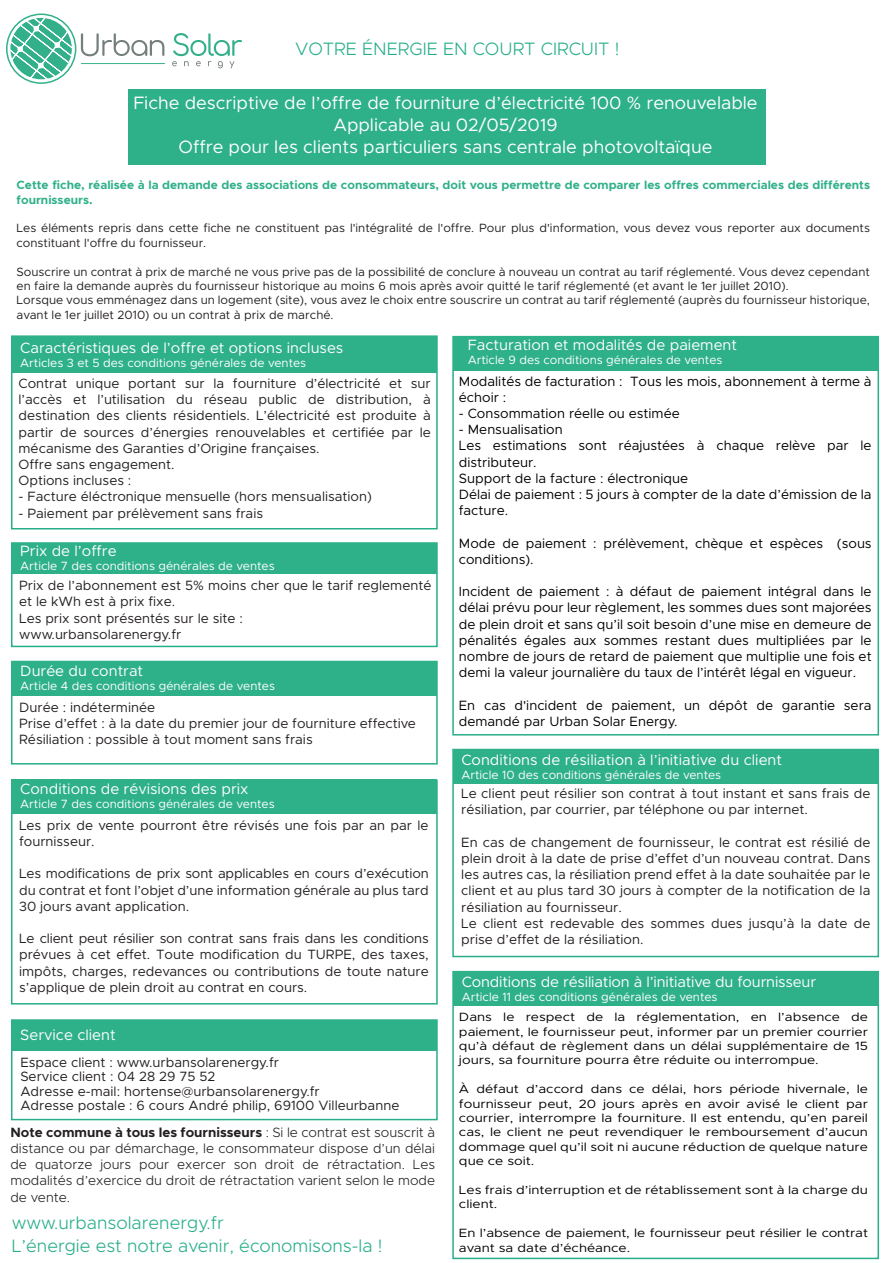
<style>
.page{position:relative;width:893px;height:1263px;background:#fff}
.page>*{position:absolute;margin:0;border:0;box-sizing:border-box;transform-origin:0 0}
.t1{font:18px/21.6px "Metropolis";color:#fff;text-align:center}
.t2{font:300 18px "Metropolis";color:#27ae89}
.t3{font:15px "Metropolis";color:#fff}
.t4{font:13.5px/16.2px "Metropolis";color:#231f20}
.t5{font:13.5px/16.2px "Metropolis";color:#010101}
.t6{font:300 13.5px/16.2px "Metropolis";color:#231f20;text-align:justify}
.t7{font:12px/14.4px "Metropolis";color:#010101;text-align:justify;scale:1.14 1}
.t8{font:12px/14.4px "Metropolis";color:#231f20}
.t9{font:12px "Metropolis";color:#fff}
.t10{font:700 12px/14.4px "Metropolis";color:#2fb089}
.s1{font-weight:700}
</style>
<div class="page">
<div style="left:128px;top:89px;width:637px;height:76px;background:#2eb089"></div>
<hr style="left:81px;top:63px;width:84px;height:1px;background:#33b08a">
<svg style="left:172px;top:33px;width:70px;height:35px"></svg>
<svg style="left:6px;top:13px;width:158px;height:71px"></svg>
<div style="left:452px;top:749px;width:427px;height:208px;border:2px solid #27ae89"></div>
<div style="left:453px;top:749px;width:425px;height:34px;background:#2eb089"></div>
<div style="left:452px;top:971px;width:427px;height:288px;border:2px solid #27ae89"></div>
<div style="left:453px;top:972px;width:425px;height:34px;background:#2eb089"></div>
<div style="left:11px;top:335px;width:427px;height:194px;border:2px solid #27ae89"></div>
<div style="left:12px;top:336px;width:425px;height:37px;background:#2eb089"></div>
<div style="left:11px;top:542px;width:427px;height:105px;border:2px solid #27ae89"></div>
<div style="left:12px;top:543px;width:425px;height:31px;background:#2eb089"></div>
<div style="left:11px;top:1019px;width:427px;height:101px;border:2px solid #27ae89"></div>
<div style="left:12px;top:1020px;width:425px;height:31px;background:#2eb089"></div>
<div style="left:11px;top:661px;width:427px;height:103px;border:2px solid #27ae89"></div>
<div style="left:12px;top:661px;width:425px;height:34px;background:#2eb089"></div>
<div style="left:11px;top:780px;width:427px;height:224px;border:2px solid #27ae89"></div>
<div style="left:12px;top:779px;width:425px;height:34px;background:#2eb089"></div>
<div style="left:452px;top:336px;width:427px;height:399px;border:2px solid #27ae89"></div>
<div style="left:453px;top:336px;width:425px;height:34px;background:#2eb089"></div>
<h1 class="t2" style="left:295px;top:37px;width:326px">VOTRE ÉNERGIE EN COURT CIRCUIT !</h1>
<h1 class="t1" style="left:133px;top:92px;width:626px">Fiche descriptive de l’offre de fourniture d’électricité 100 % renouvelable<br>Applicable au 02/05/2019<br>Offre pour les clients particuliers sans centrale photovoltaïque</h1>
<p class="t10" style="left:17px;top:178px;width:855px">Cette fiche, réalisée à la demande des associations de consommateurs, doit vous permettre de comparer les offres commerciales des différents fournisseurs.</p>
<p class="t8" style="left:17px;top:221px;width:855px">Les éléments repris dans cette fiche ne constituent pas l'intégralité de l'offre. Pour plus d'information, vous devez vous reporter aux documents constituant l'offre du fournisseur.</p>
<p class="t8" style="left:17px;top:264px;width:855px">Souscrire un contrat à prix de marché ne vous prive pas de la possibilité de conclure à nouveau un contrat au tarif réglementé. Vous devez cependant en faire la demande auprès du fournisseur historique au moins 6 mois après avoir quitté le tarif réglementé (et avant le 1er juillet 2010).<br>Lorsque vous emménagez dans un logement (site), vous avez le choix entre souscrire un contrat au tarif réglementé (auprès du fournisseur historique, avant le 1er juillet 2010) ou un contrat à prix de marché.</p>
<p class="t3" style="left:20px;top:338px;width:325px">Caractéristiques de l’offre et options incluses</p>
<p class="t9" style="left:20px;top:355px;width:287px">Articles 3 et 5 des conditions générales de ventes</p>
<p class="t4" style="left:19px;top:375px;width:414px">Contrat unique portant sur la fourniture d’électricité et sur l’accès et l’utilisation du réseau public de distribution, à destination des clients résidentiels. L’électricité est produite à partir de sources d’énergies renouvelables et certifiée par le mécanisme des Garanties d’Origine françaises.<br>Offre sans engagement.<br>Options incluses :</p>
<p class="t4" style="left:19px;top:489px;width:355px">- Facture éléctronique mensuelle (hors mensualisation)</p>
<p class="t4" style="left:19px;top:505px;width:246px">- Paiement par prélèvement sans frais</p>
<p class="t3" style="left:20px;top:541px;width:98px">Prix de l’offre</p>
<p class="t9" style="left:20px;top:558px;width:256px">Article 7 des conditions générales de ventes</p>
<p class="t4" style="left:19px;top:577px;width:414px">Prix de l’abonnement est 5% moins cher que le tarif reglementé et le kWh est à prix fixe.<br>Les prix sont présentés sur le site :<br>www.urbansolarenergy.fr</p>
<p class="t3" style="left:20px;top:661px;width:124px">Durée du contrat</p>
<p class="t9" style="left:20px;top:678px;width:256px">Article 4 des conditions générales de ventes</p>
<p class="t4" style="left:19px;top:699px;width:398px">Durée : indéterminée<br>Prise d’effet : à la date du premier jour de fourniture effective<br>Résiliation : possible à tout moment sans frais</p>
<p class="t3" style="left:20px;top:779px;width:230px">Conditions de révisions des prix</p>
<p class="t9" style="left:20px;top:797px;width:256px">Article 7 des conditions générales de ventes</p>
<p class="t4" style="left:19px;top:817px;width:411px">Les prix de vente pourront être révisés une fois par an par le fournisseur.</p>
<p class="t4" style="left:19px;top:866px;width:411px;text-align:justify">Les modifications de prix sont applicables en cours d’exécution du contrat et font l’objet d’une information générale au plus tard 30 jours avant application.</p>
<p class="t4" style="left:19px;top:930px;width:411px;text-align:justify">Le client peut résilier son contrat sans frais dans les conditions prévues à cet effet. Toute modification du TURPE, des taxes, impôts, charges, redevances ou contributions de toute nature s’applique de plein droit au contrat en cours.</p>
<p class="t3" style="left:20px;top:1026px;width:97px">Service client</p>
<p class="t4" style="left:20px;top:1055px;width:380px;line-height:14.4px">Espace client : www.urbansolarenergy.fr<br>Service client : 04 28 29 75 52<br>Adresse e-mail: hortense@urbansolarenergy.fr<br>Adresse postale : 6 cours André philip, 69100 Villeurbanne</p>
<p class="t6" style="left:10px;top:1124px;width:426px"><span class="s1">Note commune à tous les fournisseurs</span> : Si le contrat est souscrit à distance ou par démarchage, le consommateur dispose d’un délai de quatorze jours pour exercer son droit de rétractation. Les modalités d’exercice du droit de rétractation varient selon le mode de vente.</p>
<h1 class="t2" style="left:12px;top:1211px;width:214px">www.urbansolarenergy.fr</h1>
<h1 class="t2" style="left:12px;top:1234px;width:372px">L’énergie est notre avenir, économisons-la !</h1>
<p class="t3" style="left:468px;top:335px;width:271px">Facturation et modalités de paiement</p>
<p class="t9" style="left:468px;top:352px;width:256px">Article 9 des conditions générales de ventes</p>
<p class="t5" style="left:459px;top:373px;width:414px">Modalités de facturation : Tous les mois, abonnement à terme à échoir :</p>
<p class="t5" style="left:459px;top:405px;width:222px">- Consommation réelle ou estimée</p>
<p class="t5" style="left:459px;top:421px;width:414px">- Mensualisation<br>Les estimations sont réajustées à chaque relève par le distributeur.<br>Support de la facture : électronique<br>Délai de paiement : 5 jours à compter de la date d’émission de la facture.</p>
<p class="t5" style="left:459px;top:535px;width:414px">Mode de paiement : prélèvement, chèque et espèces (sous conditions).</p>
<p class="t5" style="left:459px;top:583px;width:414px;text-align:justify">Incident de paiement : à défaut de paiement intégral dans le délai prévu pour leur règlement, les sommes dues sont majorées de plein droit et sans qu’il soit besoin d’une mise en demeure de pénalités égales aux sommes restant dues multipliées par le nombre de jours de retard de paiement que multiplie une fois et demi la valeur journalière du taux de l’intérêt légal en vigueur.</p>
<p class="t5" style="left:459px;top:697px;width:414px">En cas d'incident de paiement, un dépôt de garantie sera demandé par Urban Solar Energy.</p>
<p class="t3" style="left:461px;top:750px;width:322px">Conditions de résiliation à l’initiative du client</p>
<p class="t9" style="left:461px;top:768px;width:261px">Article 10 des conditions générales de ventes</p>
<p class="t4" style="left:461px;top:785px;width:411px">Le client peut résilier son contrat à tout instant et sans frais de résiliation, par courrier, par téléphone ou par internet.</p>
<p class="t4" style="left:461px;top:834px;width:411px">En cas de changement de fournisseur, le contrat est résilié de plein droit à la date de prise d’effet d’un nouveau contrat. Dans les autres cas, la résiliation prend effet à la date souhaitée par le client et au plus tard 30 jours à compter de la notification de la résiliation au fournisseur.<br>Le client est redevable des sommes dues jusqu’à la date de prise d’effet de la résiliation.</p>
<p class="t3" style="left:462px;top:972px;width:356px">Conditions de résiliation à l’initiative du fournisseur</p>
<p class="t9" style="left:462px;top:989px;width:257px">Article 11 des conditions générales de ventes</p>
<p class="t7" style="left:459px;top:1010px;width:360px">Dans le respect de la réglementation, en l’absence de paiement, le fournisseur peut, informer par un premier courrier qu’à défaut de règlement dans un délai supplémentaire de 15 jours, sa fourniture pourra être réduite ou interrompue.</p>
<p class="t7" style="left:459px;top:1082px;width:360px">À défaut d’accord dans ce délai, hors période hivernale, le fournisseur peut, 20 jours après en avoir avisé le client par courrier, interrompre la fourniture. Il est entendu, qu’en pareil cas, le client ne peut revendiquer le remboursement d’aucun dommage quel qu’il soit ni aucune réduction de quelque nature que ce soit.</p>
<p class="t7" style="left:459px;top:1183px;width:360px">Les frais d’interruption et de rétablissement sont à la charge du client.</p>
<p class="t7" style="left:459px;top:1226px;width:360px">En l’absence de paiement, le fournisseur peut résilier le contrat avant sa date d’échéance.</p>
</div>
